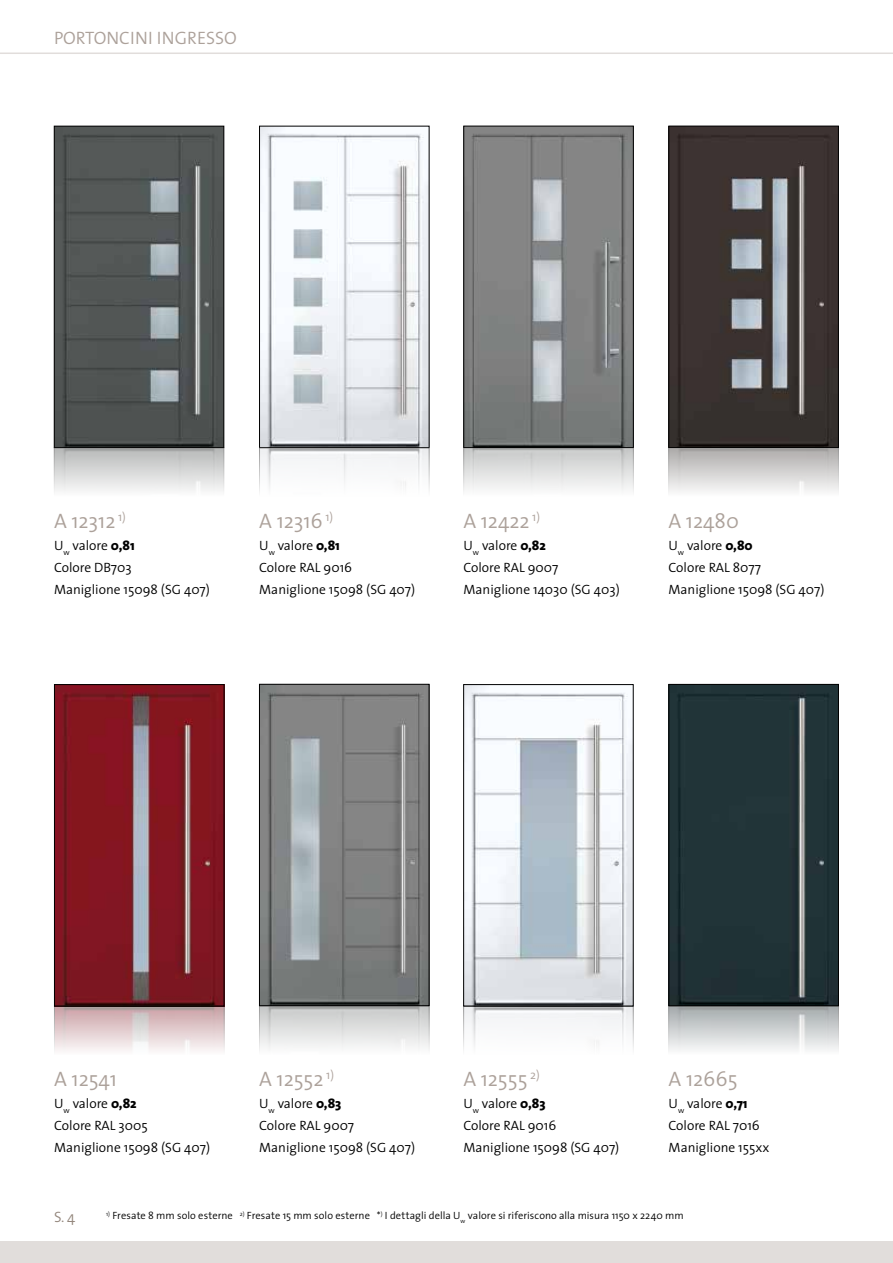
<style>
.page{position:relative;width:893px;height:1263px;background:#fff}
.page>*{position:absolute;margin:0;border:0;box-sizing:border-box;transform-origin:0 0}
.t1{font:300 21px "The Sans";color:#aca19a}
.t2{font:300 18px "The Sans";color:#aca19a}
.t3{font:300 15px "The Sans";color:#94877d}
.t4{font:300 13.5px/22px "The Sans";color:#000}
.t5{font:300 10.5px "The Sans";letter-spacing:.01em;color:#000}
.s1{font-weight:800}
</style>
<div class="page">
<div style="left:0;top:1242px;width:893px;height:21px;background:#e1dddb"></div>
<hr style="left:0;top:52px;width:893px;height:2px;background:#e1dddb">
<img style="left:671px;top:686px;width:166px;height:365px">
<div style="left:669px;top:684px;width:170px;height:322px;border:1px solid #000"></div>
<img style="left:56px;top:128px;width:166px;height:363px">
<div style="left:54px;top:126px;width:170px;height:322px;border:1px solid #000"></div>
<img style="left:261px;top:128px;width:166px;height:361px">
<div style="left:259px;top:126px;width:170px;height:322px;border:1px solid #000"></div>
<img style="left:466px;top:128px;width:165px;height:363px">
<div style="left:464px;top:126px;width:169px;height:322px;border:1px solid #000"></div>
<img style="left:671px;top:128px;width:166px;height:364px">
<div style="left:669px;top:126px;width:170px;height:322px;border:1px solid #000"></div>
<img style="left:56px;top:686px;width:166px;height:365px">
<div style="left:54px;top:684px;width:170px;height:322px;border:1px solid #000"></div>
<div style="left:54px;top:1006px;width:170px;height:63px;border:1px solid #000"></div>
<img style="left:261px;top:686px;width:166px;height:363px">
<div style="left:259px;top:684px;width:170px;height:322px;border:1px solid #000"></div>
<img style="left:465px;top:686px;width:166px;height:361px">
<div style="left:463px;top:684px;width:170px;height:322px;border:1px solid #000"></div>
<div style="left:463px;top:1006px;width:170px;height:63px;border:1px solid #000"></div>
<h2 class="t2" style="left:54px;top:27px;width:184px">PORTONCINI INGRESSO</h2>
<h1 class="t1" style="left:54px;top:508px;width:73px">A 12312 <sup>1)</sup></h1>
<p class="t4" style="left:54px;top:535px;width:157px">U<sub>w</sub> valore <span class="s1">0,81<br></span>Colore DB703<br>Maniglione 15098 (SG 407)</p>
<h1 class="t1" style="left:259px;top:508px;width:76px">A 12316 <sup>1)</sup></h1>
<p class="t4" style="left:259px;top:535px;width:157px">U<sub>w</sub> valore <span class="s1">0,81<br></span>Colore RAL 9016<br>Maniglione 15098 (SG 407)</p>
<h1 class="t1" style="left:463px;top:508px;width:78px">A 12422 <sup>1)</sup></h1>
<p class="t4" style="left:463px;top:535px;width:158px">U<sub>w</sub> valore <span class="s1">0,82<br></span>Colore RAL 9007<br>Maniglione 14030 (SG 403)</p>
<h1 class="t1" style="left:669px;top:507px;width:72px">A 12480</h1>
<p class="t4" style="left:669px;top:535px;width:157px">U<sub>w</sub> valore <span class="s1">0,80<br></span>Colore RAL 8077<br>Maniglione 15098 (SG 407)</p>
<h1 class="t1" style="left:54px;top:1066px;width:64px">A 12541</h1>
<p class="t4" style="left:54px;top:1093px;width:157px">U<sub>w</sub> valore <span class="s1">0,82<br></span>Colore RAL 3005<br>Maniglione 15098 (SG 407)</p>
<h1 class="t1" style="left:259px;top:1065px;width:76px">A 12552 <sup>1)</sup></h1>
<p class="t4" style="left:259px;top:1092px;width:157px">U<sub>w</sub> valore <span class="s1">0,83<br></span>Colore RAL 9007<br>Maniglione 15098 (SG 407)</p>
<h1 class="t1" style="left:463px;top:1066px;width:78px">A 12555 <sup>2)</sup></h1>
<p class="t4" style="left:463px;top:1093px;width:157px">U<sub>w</sub> valore <span class="s1">0,83<br></span>Colore RAL 9016<br>Maniglione 15098 (SG 407)</p>
<h1 class="t1" style="left:669px;top:1066px;width:70px">A 12665</h1>
<p class="t4" style="left:669px;top:1093px;width:102px">U<sub>w</sub> valore <span class="s1">0,71<br></span>Colore RAL 7016<br>Maniglione 155xx</p>
<p class="t3" style="left:54px;top:1207px;width:23px">S. 4</p>
<p class="t5" style="left:106px;top:1209px;width:579px"><sup>1)</sup> Fresate 8 mm solo esterne <sup>2)</sup> Fresate 15 mm solo esterne *<sup>)</sup> I dettagli della U<sub>w</sub> valore si riferiscono alla misura 1150 x 2240 mm</p>
</div>
